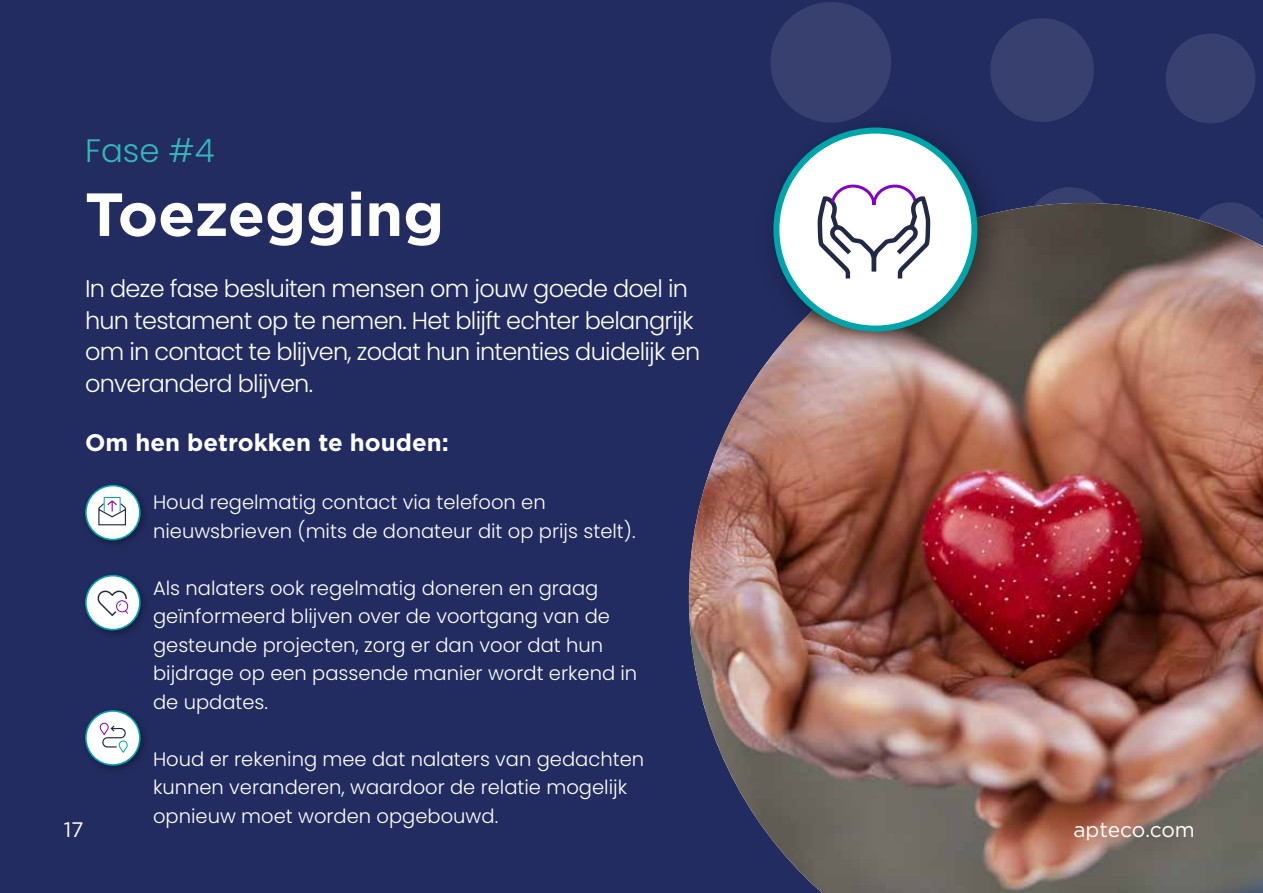
<style>
.page{position:relative;width:1263px;height:893px;background:#232c61}
.page>*{position:absolute;margin:0;border:0;box-sizing:border-box;transform-origin:0 0}
.t1{font:700 60.75px "Gotham";color:#fff}
.t2{font:300 32.4px "Poppins";color:#33b7bb}
.t3{font:300 24px/31.5px "Poppins";letter-spacing:-.03em;color:#fff}
.t4{font:700 24px "Gotham";color:#fff}
.t5{font:21px "Gotham";color:#fff}
.t6{font:300 19.5px/28.5px "Poppins";color:#fff}
</style>
<div class="page">
<svg style="left:771px;top:2px;width:120px;height:106px"></svg>
<svg style="left:990px;top:18px;width:104px;height:104px"></svg>
<svg style="left:1036px;top:187px;width:68px;height:16px"></svg>
<svg style="left:1166px;top:34px;width:89px;height:89px"></svg>
<img style="left:689px;top:203px;width:574px;height:690px">
<div style="left:754px;top:108px;width:258px;height:258px;background:#000;opacity:.37"></div>
<div style="left:776px;top:131px;width:198px;height:198px;background:#fff;border-radius:50%"></div>
<div style="left:773px;top:128px;width:204px;height:204px;border:6px solid #00a5aa;border-radius:50%"></div>
<div style="left:80px;top:480px;width:70px;height:69px;background:#000;opacity:.37"></div>
<div style="left:86px;top:486px;width:54px;height:54px;background:#fff;border-radius:50%"></div>
<div style="left:85px;top:485px;width:56px;height:55px;border:2px solid #00a5aa;border-radius:50%"></div>
<div style="left:80px;top:570px;width:70px;height:69px;background:#000;opacity:.37"></div>
<div style="left:86px;top:576px;width:54px;height:54px;background:#fff;border-radius:50%"></div>
<div style="left:85px;top:575px;width:56px;height:55px;border:2px solid #00a5aa;border-radius:50%"></div>
<div style="left:80px;top:706px;width:70px;height:69px;background:#000;opacity:.37"></div>
<div style="left:86px;top:711px;width:54px;height:54px;background:#fff;border-radius:50%"></div>
<div style="left:85px;top:710px;width:56px;height:56px;border:2px solid #00a5aa;border-radius:50%"></div>
<svg style="left:98px;top:497px;width:28px;height:29px"></svg>
<svg style="left:815px;top:184px;width:140px;height:309px"></svg>
<svg style="left:99px;top:722px;width:29px;height:31px"></svg>
<svg style="left:97px;top:590px;width:32px;height:27px"></svg>
<h2 class="t2" style="left:85px;top:131px;width:131px">Fase #4</h2>
<h1 class="t1" style="left:85px;top:174px;width:361px">Toezegging</h1>
<p class="t3" style="left:85px;top:273px;width:617px">In deze fase besluiten mensen om jouw goede doel in hun testament op te nemen. Het blijft echter belangrijk om in contact te blijven, zodat hun intenties duidelijk en onveranderd blijven.</p>
<p class="t4" style="left:85px;top:426px;width:365px">Om hen betrokken te houden:</p>
<p class="t6" style="left:153px;top:488px;width:484px">Houd regelmatig contact via telefoon en nieuwsbrieven (mits de donateur dit op prijs stelt).</p>
<p class="t6" style="left:153px;top:574px;width:486px">Als nalaters ook regelmatig doneren en graag geïnformeerd blijven over de voortgang van de gesteunde projecten, zorg er dan voor dat hun bijdrage op een passende manier wordt erkend in de updates.</p>
<p class="t6" style="left:153px;top:745px;width:493px">Houd er rekening mee dat nalaters van gedachten kunnen veranderen, waardoor de relatie mogelijk opnieuw moet worden opgebouwd.</p>
<p class="t5" style="left:64px;top:816px;width:22px">17</p>
<p class="t5" style="left:1073px;top:816px;width:123px">apteco.com</p>
</div>
